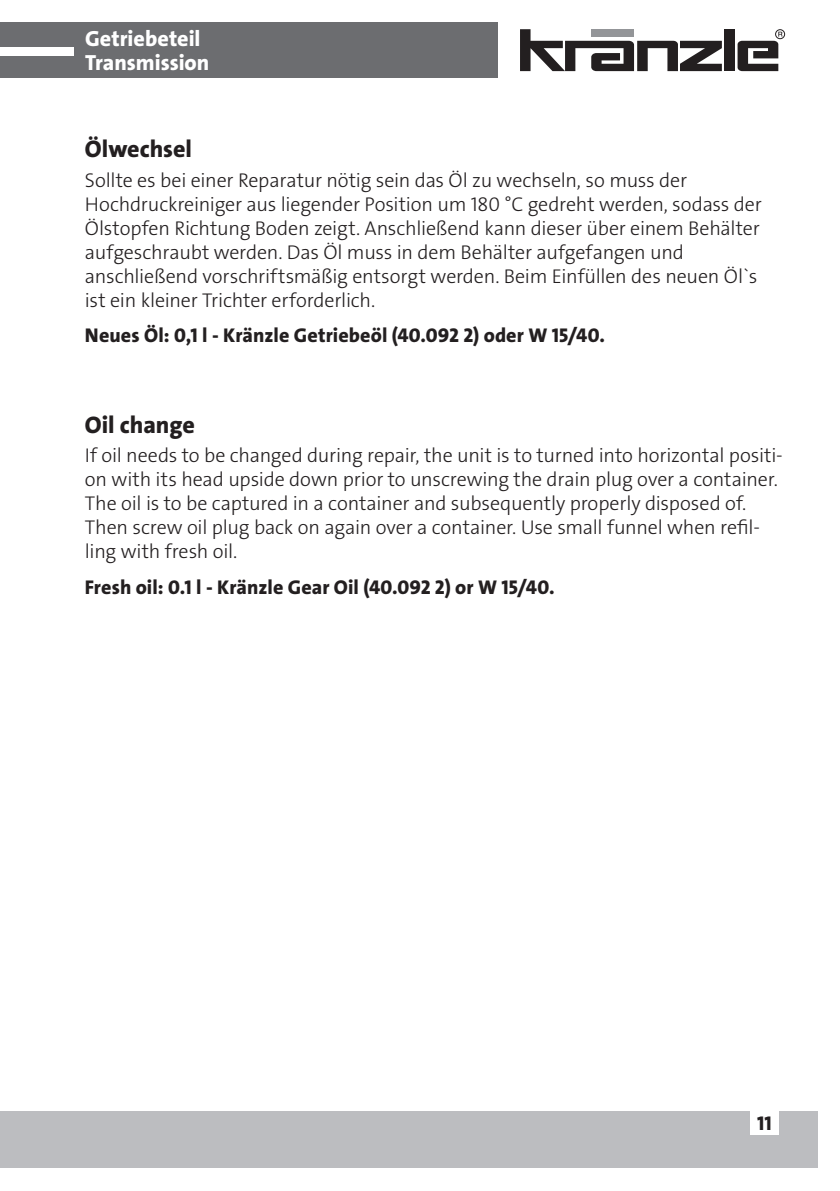
<style>
.page{position:relative;width:840px;height:1191px;background:#fff}
.page>*{position:absolute;margin:0;border:0;box-sizing:border-box;transform-origin:0 0}
.t1{font:24px "The Sans LP8 Ex Bld";letter-spacing:-.005em;color:#231f20}
.t2{font:22px "The Sans LP8 Ex Bld";color:#fff}
.t3{font:20px/24px "The Sans LP3 Lig";letter-spacing:-.01em;color:#231f20;text-align:justify}
.t4{font:20px "The Sans LP8 Ex Bld";letter-spacing:.005em;color:#231f20}
</style>
<div class="page">
<div style="left:0;top:1111px;width:816px;height:57px;background:#bcbdc0"></div>
<div style="left:749px;top:1111px;width:29px;height:24px;background:#fff"></div>
<div style="left:0;top:23px;width:497px;height:55px;background:#6c6d70"></div>
<div style="left:0;top:47px;width:74px;height:8px;background:#fff"></div>
<svg style="left:520px;top:29px;width:201px;height:42px"></svg>
<div style="left:723px;top:29px;width:11px;height:42px;background:#231f20"></div>
<div style="left:774px;top:29px;width:10px;height:10px;border:1px solid #231f20;border-radius:50%"></div>
<svg style="left:737px;top:32px;width:45px;height:39px"></svg>
<p class="t2" style="left:85px;top:25px;width:117px">Getriebeteil</p>
<p class="t2" style="left:85px;top:49px;width:126px">Transmission</p>
<p class="t1" style="left:85px;top:133px;width:108px">Ölwechsel</p>
<p class="t3" style="left:85px;top:168px;width:603px">Sollte es bei einer Reparatur nötig sein das Öl zu wechseln, so muss der</p>
<p class="t3" style="left:85px;top:192px;width:678px">Hochdruckreiniger aus liegender Position um 180 °C gedreht werden, sodass der Ölstopfen Richtung Boden zeigt. Anschließend kann dieser über einem Behälter aufgeschraubt werden. Das Öl muss in dem Behälter aufgefangen und</p>
<p class="t3" style="left:85px;top:264px;width:673px">anschließend vorschriftsmäßig entsorgt werden. Beim Einfüllen des neuen Öl`s</p>
<p class="t3" style="left:85px;top:288px;width:292px">ist ein kleiner Trichter erforderlich.</p>
<p class="t4" style="left:85px;top:322px;width:521px">Neues Öl: 0,1 l - Kränzle Getriebeöl (40.092 2) oder W 15/40.</p>
<p class="t1" style="left:85px;top:409px;width:111px">Oil change</p>
<p class="t3" style="left:85px;top:444px;width:699px;text-align:left">If oil needs to be changed during repair, the unit is to turned into horizontal positi&shy;on with its head upside down prior to unscrewing the drain plug over a container.<br>The oil is to be captured in a container and subsequently properly disposed of.<br>Then screw oil plug back on again over a container. Use small funnel when refil&shy;ling with fresh oil.</p>
<p class="t4" style="left:85px;top:574px;width:471px">Fresh oil: 0.1 l - Kränzle Gear Oil (40.092 2) or W 15/40.</p>
<p class="t4" style="left:756px;top:1110px;width:16px">11</p>
</div>
